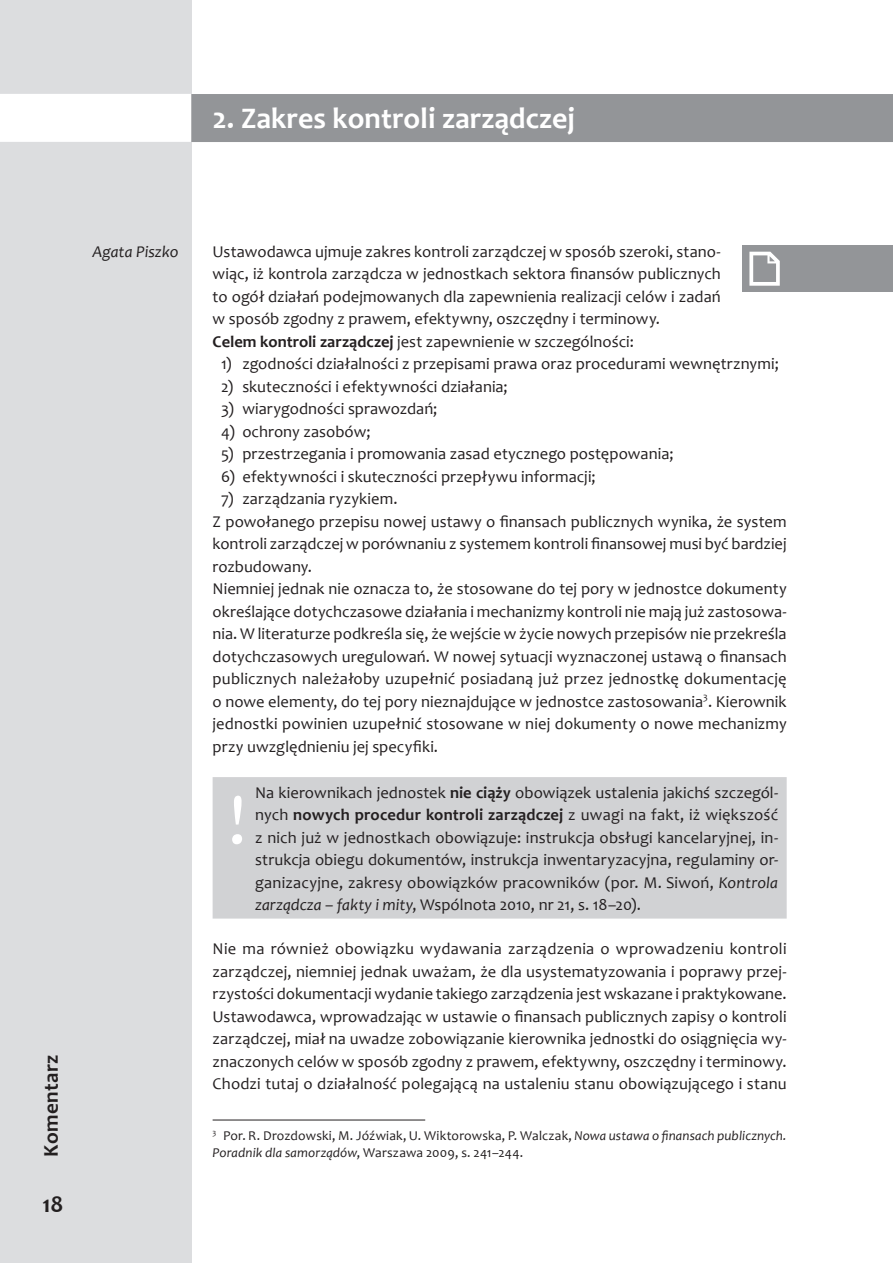
<style>
.page{position:relative;width:893px;height:1263px;background:#fff}
.page>*{position:absolute;margin:0;border:0;box-sizing:border-box;transform-origin:0 0}
.t1{font:75px "Candara";color:#fff}
.t2{font:700 30px "Candara";color:#fff}
.t3{font:700 24px "Candara";color:#231f20}
.t4{font:700 21px "Candara";letter-spacing:.02em;color:#231f20}
.t5{font:16.5px/22.5px "Candara";letter-spacing:.005em;color:#231f20}
.t6{font:italic 16.5px "Candara";color:#231f20}
.t7{font:13.5px/16.2px "Candara";letter-spacing:.01em;color:#231f20}
.s1{font-weight:700}
.s2{font-style:italic}
</style>
<div class="page">
<div style="left:0;top:0;width:191px;height:1263px;background:#dcdddf"></div>
<div style="left:0;top:94px;width:191px;height:48px;background:#fff"></div>
<div style="left:191px;top:94px;width:702px;height:48px;background:#939598"></div>
<div style="left:213px;top:777px;width:574px;height:141px;background:#d1d2d4"></div>
<hr style="left:213px;top:1120px;width:212px;height:1px;background:#231f20">
<div style="left:742px;top:245px;width:151px;height:47px;background:#939598"></div>
<svg style="left:749px;top:252px;width:31px;height:34px"></svg>
<h2 class="t2" style="left:213px;top:99px;width:364px">2. Zakres kontroli zarządczej</h2>
<p class="t6" style="left:92px;top:241px;width:88px">Agata Piszko</p>
<p class="t4" style="left:38px;top:1157px;width:104px;rotate:-90deg">Komentarz</p>
<h3 class="t3" style="left:43px;top:1188px;width:22px">18</h3>
<p class="t5" style="left:213px;top:240px;width:510px">Ustawodawca ujmuje zakres kontroli zarządczej w sposób szeroki, stano&shy;wiąc, iż kontrola zarządcza w jednostkach sektora finansów publicznych to ogół działań podejmowanych dla zapewnienia realizacji celów i zadań w sposób zgodny z prawem, efektywny, oszczędny i terminowy.<br><span class="s1">Celem kontroli zarządczej</span> jest zapewnienie w szczególności:</p>
<p class="t5" style="left:221px;top:352px;width:559px">1) zgodności działalności z przepisami prawa oraz procedurami wewnętrznymi;</p>
<p class="t5" style="left:221px;top:375px;width:288px">2) skuteczności i efektywności działania;</p>
<p class="t5" style="left:221px;top:397px;width:218px">3) wiarygodności sprawozdań;</p>
<p class="t5" style="left:221px;top:420px;width:151px">4) ochrony zasobów;</p>
<p class="t5" style="left:221px;top:442px;width:454px">5) przestrzegania i promowania zasad etycznego postępowania;</p>
<p class="t5" style="left:221px;top:465px;width:376px">6) efektywności i skuteczności przepływu informacji;</p>
<p class="t5" style="left:213px;top:487px;width:576px;text-indent:9px">7) zarządzania ryzykiem.<br>Z powołanego przepisu nowej ustawy o finansach publicznych wynika, że system kontroli zarządczej w porównaniu z systemem kontroli finansowej musi być bardziej rozbudowany.<br>Niemniej jednak nie oznacza to, że stosowane do tej pory w jednostce dokumenty określające dotychczasowe działania i mechanizmy kontroli nie mają już zastosowa&shy;nia. W literaturze podkreśla się, że wejście w życie nowych przepisów nie przekreśla dotychczasowych uregulowań. W nowej sytuacji wyznaczonej ustawą o finansach publicznych należałoby uzupełnić posiadaną już przez jednostkę dokumentację o nowe elementy, do tej pory nieznajdujące w jednostce zastosowania<sup>3</sup>. Kierownik jednostki powinien uzupełnić stosowane w niej dokumenty o nowe mechanizmy przy uwzględnieniu jej specyfiki.</p>
<h1 class="t1" style="left:228px;top:773px;width:20px">!</h1>
<p class="t5" style="left:255px;top:781px;width:525px;text-align:justify">Na kierownikach jednostek <span class="s1">nie ciąży</span> obowiązek ustalenia jakichś szczegól&shy;nych <span class="s1">nowych procedur kontroli zarządczej</span> z uwagi na fakt, iż większość z nich już w jednostkach obowiązuje: instrukcja obsługi kancelaryjnej, in&shy;strukcja obiegu dokumentów, instrukcja inwentaryzacyjna, regulaminy or&shy;ganizacyjne, zakresy obowiązków pracowników (por. M. Siwoń, <span class="s2">Kontrola zarządcza – fakty i mity</span>, Wspólnota 2010, nr 21, s. 18–20).</p>
<p class="t5" style="left:213px;top:937px;width:576px;text-align:justify">Nie ma również obowiązku wydawania zarządzenia o wprowadzeniu kontroli zarządczej, niemniej jednak uważam, że dla usystematyzowania i poprawy przej&shy;rzystości dokumentacji wydanie takiego zarządzenia jest wskazane i praktykowane.<br>Ustawodawca, wprowadzając w ustawie o finansach publicznych zapisy o kontroli zarządczej, miał na uwadze zobowiązanie kierownika jednostki do osiągnięcia wy&shy;znaczonych celów w sposób zgodny z prawem, efektywny, oszczędny i terminowy.<br>Chodzi tutaj o działalność polegającą na ustaleniu stanu obowiązującego i stanu</p>
<p class="t7" style="left:213px;top:1128px;width:576px"><sup>3</sup> Por. R. Drozdowski, M. Jóźwiak, U. Wiktorowska, P. Walczak, <span class="s2">Nowa ustawa o finansach publicznych.<br>Poradnik dla samorządów</span>, Warszawa 2009, s. 241–244.</p>
</div>
